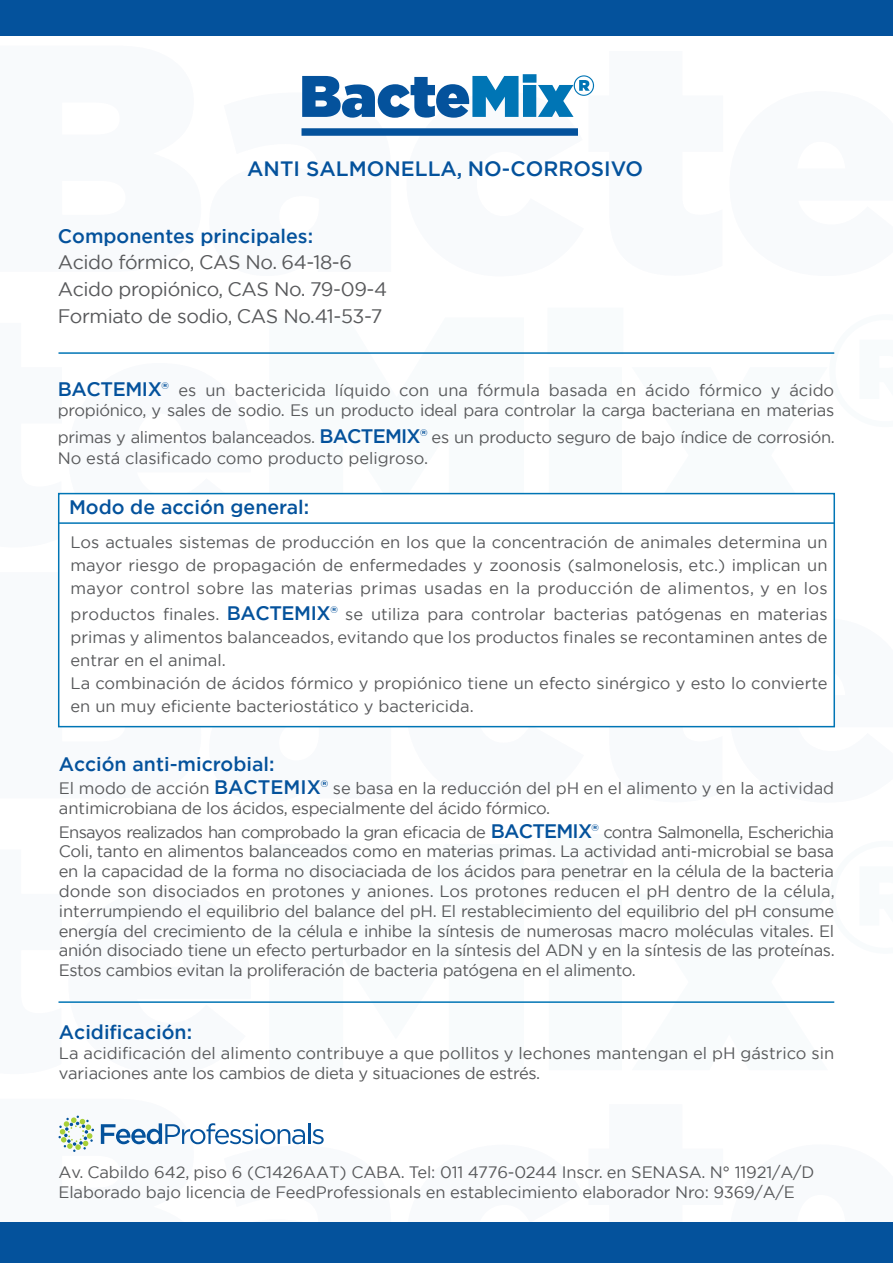
<style>
.page{position:relative;width:893px;height:1263px;background:#fff}
.page>*{position:absolute;margin:0;border:0;box-sizing:border-box;transform-origin:0 0}
.t1{font:900 58.5px "Gotham";color:#04529c}
.t2{font:500 20.7px "Gotham";color:#04529c}
.t3{font:19.5px/26.8px "Gotham";letter-spacing:-.02em;color:#58595b}
.t4{font:500 19.5px "Gotham";color:#04529c}
.t5{font:16.5px/19.8px "Gotham";letter-spacing:-.01em;color:#58595b}
.s1{color:#0075b5}
.s2{font-weight:500;font-size:19.5px;color:#04529c}
</style>
<div class="page">
<svg style="left:68px;top:492px;width:183px;height:1px"></svg>
<svg style="left:269px;top:492px;width:255px;height:1px"></svg>
<svg style="left:547px;top:492px;width:76px;height:1px"></svg>
<svg style="left:209px;top:727px;width:182px;height:1px"></svg>
<svg style="left:406px;top:727px;width:317px;height:1px"></svg>
<div style="left:0;top:0;width:893px;height:36px;background:#04529c"></div>
<div style="left:0;top:1222px;width:893px;height:41px;background:#04529c"></div>
<div style="left:302px;top:128px;width:276px;height:8px;background:#04529c"></div>
<div style="left:58px;top:493px;width:777px;height:234px;background:#fff;border:2px solid #0075b5"></div>
<hr style="left:58px;top:522px;width:776px;height:2px;background:#0075b5">
<hr style="left:58px;top:352px;width:776px;height:2px;background:#0075b5">
<hr style="left:58px;top:1001px;width:776px;height:2px;background:#0075b5">
<svg style="left:58px;top:1115px;width:266px;height:37px"></svg>
<h1 class="t1" style="left:300px;top:54px;width:296px">Bacte<span class="s1">Mix®</span></h1>
<p class="t2" style="left:247px;top:155px;width:397px">ANTI SALMONELLA, NO-CORROSIVO</p>
<p class="t4" style="left:58px;top:223px;width:257px">Componentes principales:</p>
<p class="t3" style="left:58px;top:249px;width:331px">Acido fórmico, CAS No. 64-18-6<br>Acido propiónico, CAS No. 79-09-4<br>Formiato de sodio, CAS No.41-53-7</p>
<p class="t5" style="left:58px;top:379px;width:778px;line-height:20.9px"><span class="s2">BACTEMIX®</span> es un bactericida líquido con una fórmula basada en ácido fórmico y ácido propiónico, y sales de sodio. Es un producto ideal para controlar la carga bacteriana en materias</p>
<p class="t5" style="left:58px;top:426px;width:779px;line-height:20.9px">primas y alimentos balanceados. <span class="s2">BACTEMIX®</span> es un producto seguro de bajo índice de corrosión.<br>No está clasificado como producto peligroso.</p>
<p class="t4" style="left:69px;top:494px;width:242px">Modo de acción general:</p>
<p class="t5" style="left:70px;top:531px;width:759px;line-height:22.8px;text-align:justify">Los actuales sistemas de producción en los que la concentración de animales determina un mayor riesgo de propagación de enfermedades y zoonosis (salmonelosis, etc.) implican un mayor control sobre las materias primas usadas en la producción de alimentos, y en los</p>
<p class="t5" style="left:70px;top:603px;width:759px;line-height:22.8px">productos finales. <span class="s2">BACTEMIX®</span> se utiliza para controlar bacterias patógenas en materias primas y alimentos balanceados, evitando que los productos finales se recontaminen antes de entrar en el animal.<br>La combinación de ácidos fórmico y propiónico tiene un efecto sinérgico y esto lo convierte en un muy eficiente bacteriostático y bactericida.</p>
<p class="t4" style="left:59px;top:751px;width:217px">Acción anti-microbial:</p>
<p class="t5" style="left:59px;top:778px;width:777px">El modo de acción <span class="s2">BACTEMIX®</span> se basa en la reducción del pH en el alimento y en la actividad antimicrobiana de los ácidos, especialmente del ácido fórmico.</p>
<p class="t5" style="left:59px;top:821px;width:777px;text-align:justify">Ensayos realizados han comprobado la gran eficacia de <span class="s2">BACTEMIX®</span> contra Salmonella, Escherichia Coli, tanto en alimentos balanceados como en materias primas. La actividad anti-microbial se basa en la capacidad de la forma no disociaciada de los ácidos para penetrar en la célula de la bacteria donde son disociados en protones y aniones. Los protones reducen el pH dentro de la célula, interrumpiendo el equilibrio del balance del pH. El restablecimiento del equilibrio del pH consume energía del crecimiento de la célula e inhibe la síntesis de numerosas macro moléculas vitales. El anión disociado tiene un efecto perturbador en la síntesis del ADN y en la síntesis de las proteínas.<br>Estos cambios evitan la proliferación de bacteria patógena en el alimento.</p>
<p class="t4" style="left:59px;top:1019px;width:135px">Acidificación:</p>
<p class="t5" style="left:59px;top:1043px;width:777px">La acidificación del alimento contribuye a que pollitos y lechones mantengan el pH gástrico sin variaciones ante los cambios de dieta y situaciones de estrés.</p>
<p class="t5" style="left:58px;top:1162px;width:757px">Av. Cabildo 642, piso 6 (C1426AAT) CABA. Tel: 011 4776-0244 Inscr. en SENASA. N° 11921/A/D<br>Elaborado bajo licencia de FeedProfessionals en establecimiento elaborador Nro: 9369/A/E</p>
</div>
